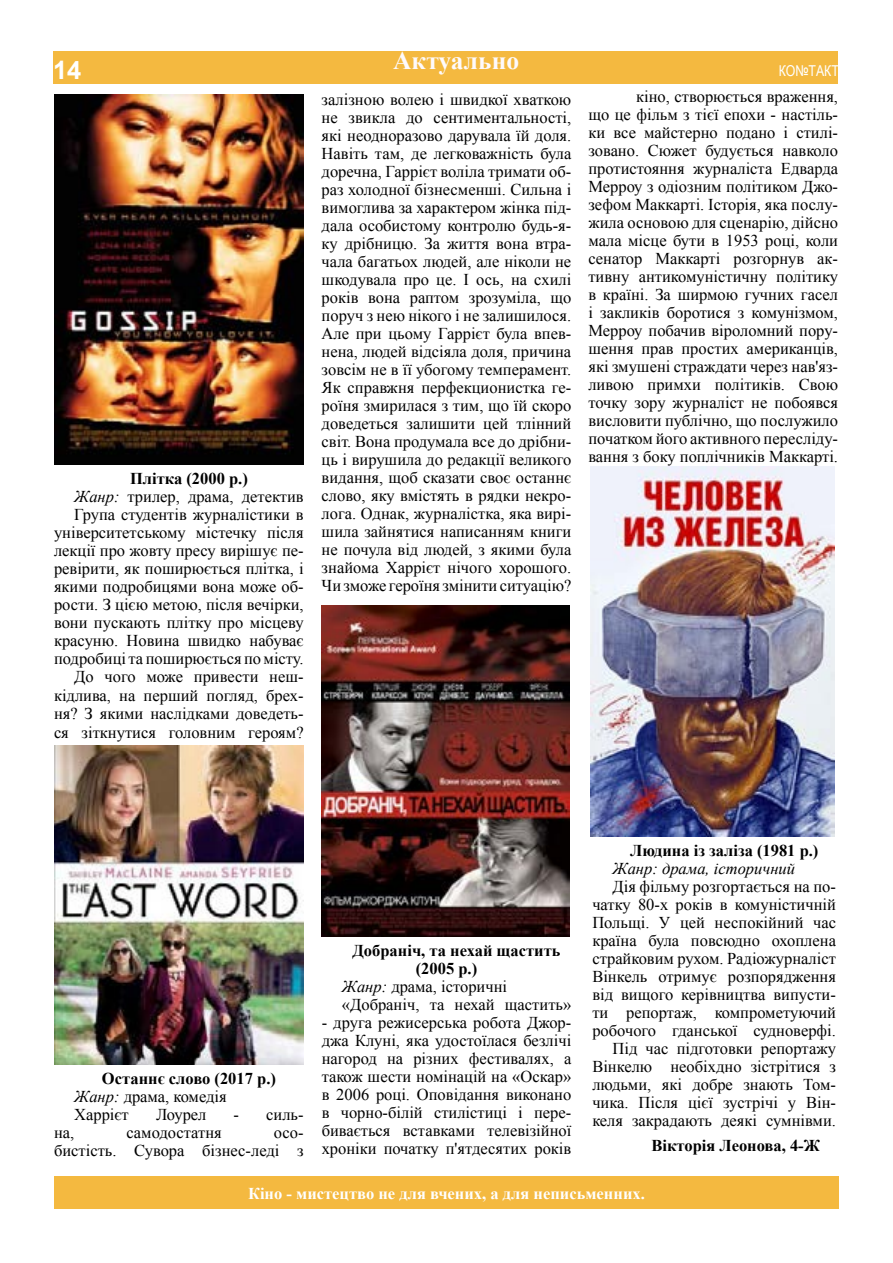
<style>
.page{position:relative;width:893px;height:1263px;background:#fff}
.page>*{position:absolute;margin:0;border:0;box-sizing:border-box;transform-origin:0 0}
.t1{font:700 25.5px "Times New Roman";color:#fefafc}
.t2{font:700 25.5px "Arial";color:#fff}
.t3{font:16.5px/18px "Times New Roman";color:#000;text-align:justify}
.t4{font:700 16.5px/18px "Times New Roman";color:#000}
.t5{font:700 16.5px "Times New Roman";color:#fff}
.t6{font:italic 16.5px "Times New Roman";color:#000}
.t7{font:15px "Arial Narrow";color:#fff}
.s1{font-style:italic}
.s2{font-weight:400;font-style:italic}
.s3{font-weight:400}
</style>
<div class="page">
<img style="left:54px;top:95px;width:250px;height:369px">
<img style="left:54px;top:746px;width:250px;height:318px">
<img style="left:322px;top:605px;width:248px;height:331px">
<img style="left:591px;top:466px;width:243px;height:370px">
<div style="left:53px;top:52px;width:785px;height:32px;background:#f4b940"></div>
<div style="left:54px;top:1177px;width:785px;height:32px;background:#f4b940"></div>
<h1 class="t1" style="left:393px;top:43px;width:127px">Актуально</h1>
<h1 class="t2" style="left:59px;top:53px;width:30px">14</h1>
<p class="t7" style="left:779px;top:59px;width:62px">КО№ТАКТ</p>
<h1 class="t2" style="left:53px;top:53px;width:30px">14</h1>
<p class="t4" style="left:130px;top:469px;width:119px">Плітка (2000 р.)</p>
<p class="t3" style="left:74px;top:488px;width:231px"><span class="s1">Жанр:</span> трилер, драма, детектив</p>
<p class="t3" style="left:74px;top:506px;width:231px">Група студентів журналістики в</p>
<p class="t3" style="left:54px;top:524px;width:251px">університетському містечку після</p>
<p class="t3" style="left:54px;top:542px;width:251px">лекції про жовту пресу вирішує пе-</p>
<p class="t3" style="left:54px;top:560px;width:251px">ревірити, як поширюється плітка, і</p>
<p class="t3" style="left:54px;top:578px;width:251px">якими подробицями вона може об-</p>
<p class="t3" style="left:54px;top:596px;width:251px">рости. З цією метою, після вечірки,</p>
<p class="t3" style="left:54px;top:614px;width:251px">вони пускають плітку про місцеву</p>
<p class="t3" style="left:54px;top:632px;width:251px">красуню. Новина швидко набуває</p>
<p class="t3" style="left:54px;top:650px;width:251px">подробиці та поширюється по місту.</p>
<p class="t3" style="left:74px;top:668px;width:231px">До чого може привести неш-</p>
<p class="t3" style="left:54px;top:686px;width:251px">кідлива, на перший погляд, брех-</p>
<p class="t3" style="left:54px;top:704px;width:251px">ня? З якими наслідками доведеть-</p>
<p class="t3" style="left:54px;top:723px;width:251px">ся зіткнутися головним героям?</p>
<p class="t3" style="left:322px;top:90px;width:251px">залізною волею і швидкої хваткою не звикла до сентиментальності, які неодноразово дарувала їй доля.<br>Навіть там, де легковажність була доречна, Гаррієт воліла тримати об&shy;раз холодної бізнесменші. Сильна і вимоглива за характером жінка під&shy;дала особистому контролю будь-я&shy;ку дрібницю. За життя вона втра&shy;чала багатьох людей, але ніколи не шкодувала про це. І ось, на схилі років вона раптом зрозуміла, що поруч з нею нікого і не залишилося.<br>Але при цьому Гаррієт була впев&shy;нена, людей відсіяла доля, причина зовсім не в її убогому темперамент.<br>Як справжня перфекционистка ге&shy;роїня змирилася з тим, що їй скоро доведеться залишити цей тлінний світ. Вона продумала все до дрібни&shy;ць і вирушила до редакції великого видання, щоб сказати своє останнє слово, яку вмістять в рядки некро&shy;лога. Однак, журналістка, яка вирі&shy;шила зайнятися написанням книги не почула від людей, з якими була знайома Харрієт нічого хорошого.<br>Чи зможе героїня змінити ситуацію?</p>
<p class="t3" style="left:588px;top:87px;width:251px;text-indent:48px">кіно, створюється враження, що це фільм з тієї епохи - настіль&shy;ки все майстерно подано і стилі&shy;зовано. Сюжет будується навколо протистояння журналіста Едварда Мерроу з одіозним політиком Джо&shy;зефом Маккарті. Історія, яка послу&shy;жила основою для сценарію, дійсно мала місце бути в 1953 році, коли сенатор Маккарті розгорнув ак&shy;тивну антикомуністичну політику в країні. За ширмою гучних гасел і закликів боротися з комунізмом, Мерроу побачив віроломний пору&shy;шення прав простих американців, які змушені страждати через нав'яз&shy;ливою примхи політиків. Свою точку зору журналіст не побоявся висловити публічно, що послужило початком його активного пересліду&shy;вання з боку поплічників Маккарті.</p>
<p class="t4" style="left:74px;top:1069px;width:203px;text-indent:28px">Останнє слово (2017 р.)<br><span class="s2">Жанр:</span> <span class="s3">драма, комедія<br>Харрієт</span></p>
<p class="t3" style="left:156px;top:1105px;width:52px">Лоурел</p>
<p class="t3" style="left:234px;top:1105px;width:72px">- силь-</p>
<p class="t3" style="left:54px;top:1123px;width:22px">на,</p>
<p class="t3" style="left:126px;top:1123px;width:97px">самодостатня</p>
<p class="t3" style="left:54px;top:1123px;width:251px;text-align:right">осо-<br>бистість. Сувора бізнес-леді з</p>
<p class="t4" style="left:353px;top:941px;width:209px">Добраніч, та нехай щастить</p>
<p class="t4" style="left:416px;top:959px;width:63px">(2005 р.)</p>
<p class="t3" style="left:342px;top:977px;width:167px"><span class="s1">Жанр:</span> драма, історичні</p>
<p class="t3" style="left:342px;top:995px;width:231px">«Добраніч, та нехай щастить»</p>
<p class="t3" style="left:322px;top:1013px;width:251px">- друга режисерська робота Джор&shy;джа Клуні, яка удостоїлася безлічі нагород на різних фестивалях, а також шести номінацій на «Оскар» в 2006 році. Оповідання виконано в чорно-білій стилістиці і пере&shy;бивається вставками телевізійної хроніки початку п'ятдесятих років</p>
<p class="t4" style="left:630px;top:841px;width:190px">Людина із заліза (1981 р.)</p>
<p class="t6" style="left:613px;top:857px;width:184px">Жанр: драма, історичний</p>
<p class="t3" style="left:592px;top:877px;width:245px;text-align:right">Дія фільму розгортається на по&shy;чатку 80-х років в комуністичній<br>Польщі. У цей неспокійний час країна була повсюдно охоплена страйковим рухом. Радіожурналіст<br>Вінкель отримує розпорядження від вищого керівництва випусти&shy;ти репортаж, компрометуючий робочого гданської судноверфі.<br>Під час підготовки репортажу<br>Вінкелю необіхдно зістрітися з людьми, які добре знають Том&shy;чика. Після цієї зустрічі у Він&shy;келя закрадають деякі сумнівми.</p>
<p class="t4" style="left:651px;top:1136px;width:170px">Вікторія Леонова, 4-Ж</p>
<p class="t5" style="left:248px;top:1181px;width:398px">Кіно - мистецтво не для вчених, а для неписьменних.</p>
</div>
